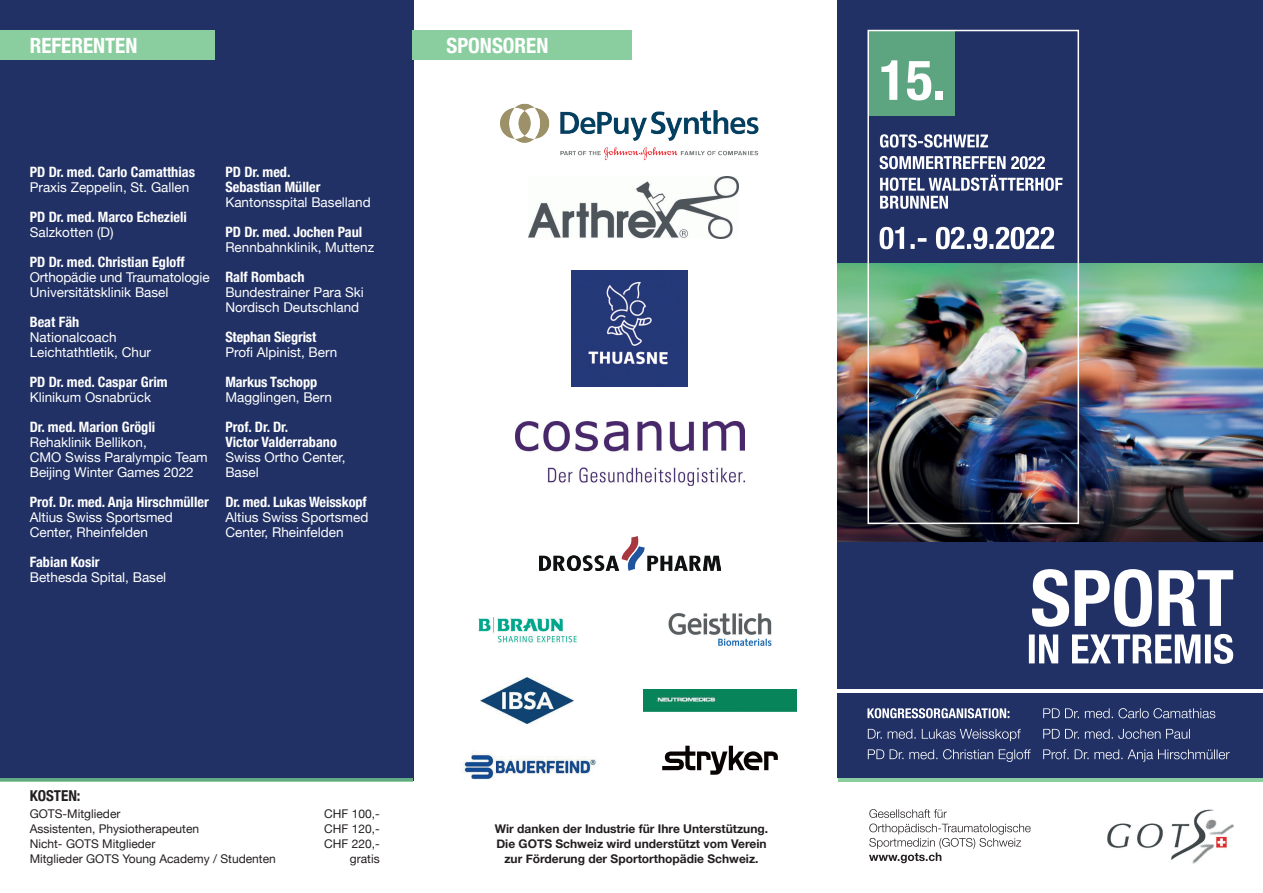
<style>
.page{position:relative;width:1263px;height:893px;background:#fff}
.page>*{position:absolute;margin:0;border:0;box-sizing:border-box;transform-origin:0 0}
.t1{font:700 condensed 55.8px "Helvetica Neue";color:#fff}
.t2{font:700 condensed 21px "Helvetica Neue";color:#fff}
.t3{font:700 condensed 15px "Helvetica Neue";color:#231f20}
.t4{font:700 condensed 14.25px/15px "Helvetica Neue";color:#fff}
.t5{font:13.5px/15px "Helvetica Neue";color:#fff}
.t6{font:12px/15px "Helvetica Neue";color:#231f20}
.t7{font:700 12px/15px "Helvetica Neue";color:#231f20;text-align:center}
</style>
<div class="page">
<div style="left:838px;top:537px;width:425px;height:356px;background:#213165"></div>
<div style="left:0;top:0;width:413px;height:780px;background:#213165"></div>
<div style="left:838px;top:0;width:425px;height:276px;background:#213165"></div>
<div style="left:869px;top:31px;width:85px;height:85px;background:#5da581"></div>
<svg style="left:880px;top:175px;width:182px;height:34px"></svg>
<svg style="left:879px;top:156px;width:166px;height:13px"></svg>
<svg style="left:880px;top:134px;width:108px;height:14px"></svg>
<svg style="left:879px;top:227px;width:175px;height:22px"></svg>
<img style="left:838px;top:263px;width:425px;height:278px">
<div style="left:867px;top:30px;width:212px;height:494px;border:2px solid #fff"></div>
<svg style="left:1029px;top:634px;width:204px;height:30px"></svg>
<svg style="left:1032px;top:569px;width:201px;height:58px"></svg>
<svg style="left:868px;top:749px;width:163px;height:13px"></svg>
<svg style="left:868px;top:729px;width:153px;height:12px"></svg>
<svg style="left:867px;top:708px;width:142px;height:10px"></svg>
<svg style="left:1043px;top:749px;width:187px;height:13px"></svg>
<svg style="left:1043px;top:729px;width:147px;height:10px"></svg>
<svg style="left:1043px;top:708px;width:172px;height:10px"></svg>
<div style="left:838px;top:780px;width:425px;height:113px;background:#fff"></div>
<img style="left:1107px;top:809px;width:126px;height:54px">
<svg style="left:869px;top:809px;width:162px;height:54px"></svg>
<hr style="left:838px;top:689px;width:425px;height:3px;background:#fff">
<hr style="left:838px;top:778px;width:425px;height:4px;background:#8ace9f">
<svg style="left:0;top:778px;width:413px;height:4px;background:#6cb28a"></svg>
<div style="left:0;top:30px;width:215px;height:30px;background:#8ace9f"></div>
<div style="left:412px;top:30px;width:219px;height:30px;background:#8ace9f"></div>
<img style="left:528px;top:176px;width:210px;height:62px">
<img style="left:515px;top:421px;width:229px;height:65px">
<img style="left:500px;top:103px;width:259px;height:58px">
<img style="left:539px;top:537px;width:181px;height:33px">
<img style="left:668px;top:613px;width:104px;height:33px">
<img style="left:481px;top:677px;width:93px;height:47px">
<img style="left:478px;top:617px;width:99px;height:26px">
<img style="left:644px;top:690px;width:152px;height:21px">
<img style="left:572px;top:270px;width:116px;height:116px">
<img style="left:463px;top:751px;width:133px;height:29px">
<svg style="left:662px;top:746px;width:116px;height:29px"></svg>
<h2 class="t2" style="left:30px;top:28px;width:109px">REFERENTEN</h2>
<p class="t4" style="left:30px;top:164px;width:167px">PD Dr. med. Carlo Camatthias</p>
<p class="t5" style="left:30px;top:181px;width:161px">Praxis Zeppelin, St. Gallen</p>
<p class="t4" style="left:30px;top:209px;width:159px">PD Dr. med. Marco Echezieli</p>
<p class="t5" style="left:30px;top:226px;width:85px">Salzkotten (D)</p>
<p class="t4" style="left:30px;top:254px;width:156px">PD Dr. med. Christian Egloff</p>
<p class="t5" style="left:30px;top:271px;width:181px">Orthopädie und Traumatologie<br>Universitätsklinik Basel</p>
<p class="t4" style="left:30px;top:314px;width:51px">Beat Fäh</p>
<p class="t5" style="left:30px;top:331px;width:123px">Nationalcoach<br>Leichtathtletik, Chur</p>
<p class="t4" style="left:30px;top:374px;width:139px">PD Dr. med. Caspar Grim</p>
<p class="t5" style="left:30px;top:391px;width:123px">Klinikum Osnabrück</p>
<p class="t4" style="left:30px;top:419px;width:127px">Dr. med. Marion Grögli</p>
<p class="t5" style="left:30px;top:436px;width:180px">Rehaklinik Bellikon,<br>CMO Swiss Paralympic Team<br>Beijing Winter Games 2022</p>
<p class="t4" style="left:30px;top:494px;width:180px">Prof. Dr. med. Anja Hirschmüller</p>
<p class="t5" style="left:30px;top:511px;width:145px">Altius Swiss Sportsmed<br>Center, Rheinfelden</p>
<p class="t4" style="left:30px;top:554px;width:71px">Fabian Kosir</p>
<p class="t5" style="left:30px;top:571px;width:138px">Bethesda Spital, Basel</p>
<p class="t4" style="left:225px;top:164px;width:97px">PD Dr. med.<br>Sebastian Müller</p>
<p class="t5" style="left:225px;top:196px;width:147px">Kantonsspital Baselland</p>
<p class="t4" style="left:225px;top:224px;width:138px">PD Dr. med. Jochen Paul</p>
<p class="t5" style="left:225px;top:241px;width:150px">Rennbahnklinik, Muttenz</p>
<p class="t4" style="left:225px;top:269px;width:81px">Ralf Rombach</p>
<p class="t5" style="left:225px;top:286px;width:140px">Bundestrainer Para Ski<br>Nordisch Deutschland</p>
<p class="t4" style="left:225px;top:329px;width:92px">Stephan Siegrist</p>
<p class="t5" style="left:225px;top:346px;width:113px">Profi Alpinist, Bern</p>
<p class="t4" style="left:225px;top:374px;width:93px">Markus Tschopp</p>
<p class="t5" style="left:225px;top:391px;width:108px">Magglingen, Bern</p>
<p class="t4" style="left:225px;top:419px;width:113px">Prof. Dr. Dr.<br>Victor Valderrabano</p>
<p class="t5" style="left:225px;top:451px;width:122px">Swiss Ortho Center,<br>Basel</p>
<p class="t4" style="left:225px;top:494px;width:143px">Dr. med. Lukas Weisskopf</p>
<p class="t5" style="left:225px;top:511px;width:145px">Altius Swiss Sportsmed<br>Center, Rheinfelden</p>
<h2 class="t2" style="left:446px;top:28px;width:103px">SPONSOREN</h2>
<p class="t3" style="left:30px;top:784px;width:52px">KOSTEN:</p>
<p class="t6" style="left:30px;top:807px;width:248px">GOTS-Mitglieder<br>Assistenten, Physiotherapeuten<br>Nicht- GOTS Mitglieder<br>Mitglieder GOTS Young Academy / Studenten</p>
<p class="t6" style="left:324px;top:807px;width:57px;text-align:right">CHF 100,-<br>CHF 120,-<br>CHF 220,- gratis</p>
<p class="t7" style="left:495px;top:821px;width:275px">Wir danken der Industrie für Ihre Unterstützung.<br>Die GOTS Schweiz wird understützt vom Verein zur Förderung der Sportorthopädie Schweiz.</p>
<h1 class="t1" style="left:879px;top:34px;width:68px">15.</h1>
</div>
